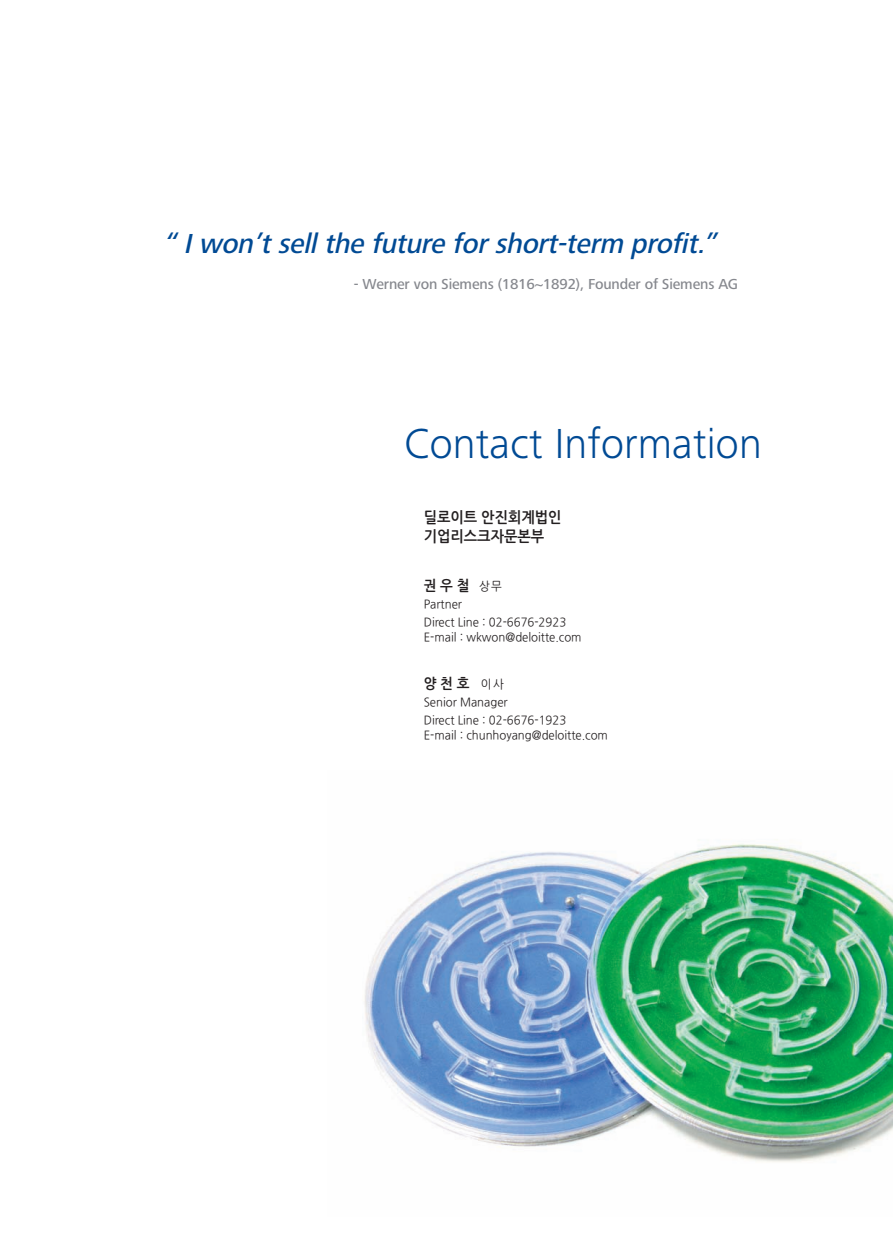
<style>
.page{position:relative;width:893px;height:1234px;background:#fff}
.page>*{position:absolute;margin:0;border:0;box-sizing:border-box;transform-origin:0 0}
.t1{font:300 43.5px "Frutiger Next Pro";color:#014a94}
.t2{font:italic 500 28.5px "Frutiger Next Pro";color:#014a94}
.t3{font:500 15px "Frutiger Next Pro";letter-spacing:-.01em;color:#86888e}
.t4{font:15px/19.5px "Nanum Gothic OTF Bold";color:#231f20;scale:.95 1}
.t5{font:14.25px "Nanum Gothic OTF Bold";color:#231f20;scale:.95 1}
.t6{font:12px/18px "Nanum Gothic OTF";color:#231f20;scale:.95 1}
.s1{font-family:"Nanum Gothic OTF";font-size:12px}
</style>
<div class="page">
<img style="left:364px;top:844px;width:529px;height:318px">
<h2 class="t2" style="left:163px;top:234px;width:560px">“ I won’t sell the future for short-term profit.”</h2>
<p class="t3" style="left:354px;top:279px;width:386px">- Werner von Siemens (1816~1892), Founder of Siemens AG</p>
<h1 class="t1" style="left:404px;top:429px;width:359px">Contact Information</h1>
<p class="t4" style="left:424px;top:507px;width:147px">딜로이트 안진회계법인 기업리스크자문본부</p>
<p class="t5" style="left:424px;top:577px;width:84px">권 우 철 <span class="s1">상무</span></p>
<p class="t6" style="left:424px;top:594px;width:152px">Partner<br>Direct Line : 02-6676-2923</p>
<p class="t6" style="left:424px;top:627px;width:168px">E-mail : wkwon@deloitte.com</p>
<p class="t5" style="left:424px;top:675px;width:86px">양 천 호 <span class="s1">이사</span></p>
<p class="t6" style="left:424px;top:692px;width:152px">Senior Manager<br>Direct Line : 02-6676-1923</p>
<p class="t6" style="left:424px;top:725px;width:195px">E-mail : chunhoyang@deloitte.com</p>
</div>
